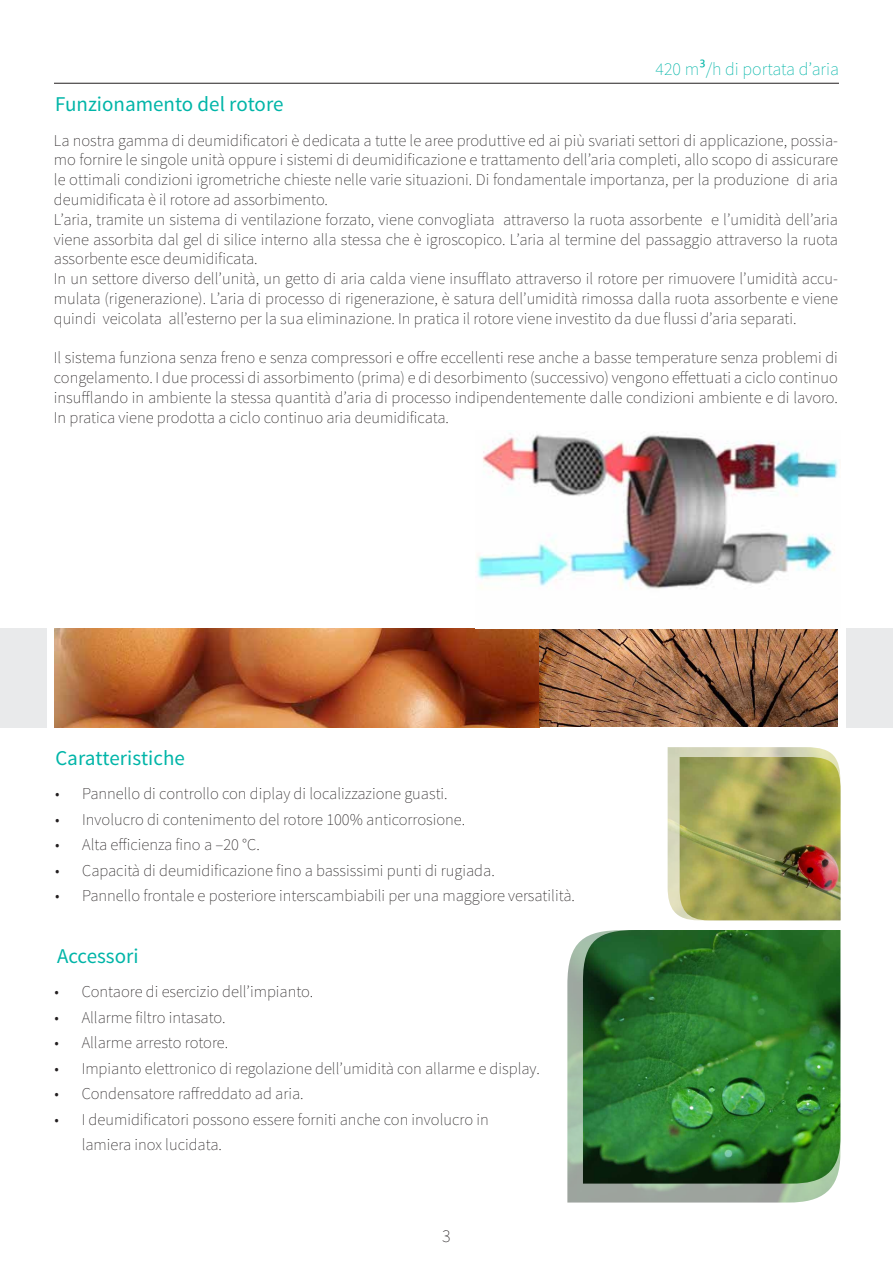
<style>
.page{position:relative;width:893px;height:1263px;background:#fff}
.page>*{position:absolute;margin:0;border:0;box-sizing:border-box;transform-origin:0 0}
.t1{font:21px "Source Sans Pro";color:#00b5a8}
.t2{font:200 18px "Source Sans Pro";color:#00b5a8}
.t3{font:200 18px "Source Sans Pro";color:#231f20}
.t4{font:200 16.5px/19.8px "Source Sans Pro";color:#231f20;text-align:justify}
.s1{font-family:"Nirmala UI";font-weight:400}
</style>
<div class="page">
<hr style="left:54px;top:83px;width:785px;height:1px;background:#231f20">
<div style="left:0;top:628px;width:46px;height:99px;background:#e9eaeb"></div>
<img style="left:55px;top:628px;width:485px;height:99px">
<div style="left:846px;top:628px;width:46px;height:99px;background:#e9eaeb"></div>
<svg style="left:540px;top:629px;width:298px;height:98px"></svg>
<img style="left:668px;top:747px;width:167px;height:169px">
<img style="left:680px;top:757px;width:160px;height:163px">
<img style="left:567px;top:939px;width:267px;height:263px">
<img style="left:583px;top:930px;width:257px;height:253px">
<img style="left:477px;top:434px;width:361px;height:155px">
<p class="t1" style="left:55px;top:91px;width:230px">Funzionamento del rotore</p>
<p class="t2" style="left:656px;top:59px;width:185px">420 m<span class="s1">³</span>/h di portata d’aria</p>
<p class="t4" style="left:54px;top:130px;width:786px">La nostra gamma di deumidificatori è dedicata a tutte le aree produttive ed ai più svariati settori di applicazione, possia&shy;mo fornire le singole unità oppure i sistemi di deumidificazione e trattamento dell’aria completi, allo scopo di assicurare le ottimali condizioni igrometriche chieste nelle varie situazioni. Di fondamentale importanza, per la produzione di aria deumidificata è il rotore ad assorbimento.</p>
<p class="t4" style="left:54px;top:209px;width:786px">L’aria, tramite un sistema di ventilazione forzato, viene convogliata attraverso la ruota assorbente e l’umidità dell’aria viene assorbita dal gel di silice interno alla stessa che è igroscopico. L’aria al termine del passaggio attraverso la ruota assorbente esce deumidificata.</p>
<p class="t4" style="left:54px;top:269px;width:786px">In un settore diverso dell’unità, un getto di aria calda viene insufflato attraverso il rotore per rimuovere l’umidità accu&shy;mulata (rigenerazione). L’aria di processo di rigenerazione, è satura dell’umidità rimossa dalla ruota assorbente e viene quindi veicolata all’esterno per la sua eliminazione. In pratica il rotore viene investito da due flussi d’aria separati.</p>
<p class="t4" style="left:54px;top:348px;width:786px">Il sistema funziona senza freno e senza compressori e offre eccellenti rese anche a basse temperature senza problemi di congelamento. I due processi di assorbimento (prima) e di desorbimento (successivo) vengono effettuati a ciclo continuo insufflando in ambiente la stessa quantità d’aria di processo indipendentemente dalle condizioni ambiente e di lavoro.<br>In pratica viene prodotta a ciclo continuo aria deumidificata.</p>
<p class="t1" style="left:55px;top:745px;width:131px">Caratteristiche</p>
<p class="t4" style="left:55px;top:784px;width:394px">• Pannello di controllo con diplay di localizzazione guasti.</p>
<p class="t4" style="left:55px;top:809px;width:412px">• Involucro di contenimento del rotore 100% anticorrosione.</p>
<p class="t4" style="left:55px;top:835px;width:206px">• Alta efficienza fino a –20 °C.</p>
<p class="t4" style="left:55px;top:860px;width:441px">• Capacità di deumidificazione fino a bassissimi punti di rugiada.</p>
<p class="t4" style="left:55px;top:886px;width:521px">• Pannello frontale e posteriore interscambiabili per una maggiore versatilità.</p>
<p class="t1" style="left:57px;top:943px;width:83px">Accessori</p>
<p class="t4" style="left:55px;top:982px;width:260px">• Contaore di esercizio dell’impianto.</p>
<p class="t4" style="left:55px;top:1007px;width:172px">• Allarme filtro intasato.</p>
<p class="t4" style="left:55px;top:1033px;width:175px">• Allarme arresto rotore.</p>
<p class="t4" style="left:55px;top:1058px;width:487px">• Impianto elettronico di regolazione dell’umidità con allarme e display.</p>
<p class="t4" style="left:55px;top:1084px;width:251px">• Condensatore raffreddato ad aria.</p>
<p class="t4" style="left:82px;top:1106px;width:409px;line-height:25.5px;text-indent:-27px">• I deumidificatori possono essere forniti anche con involucro in lamiera inox lucidata.</p>
<p class="t3" style="left:442px;top:1225px;width:10px">3</p>
</div>
